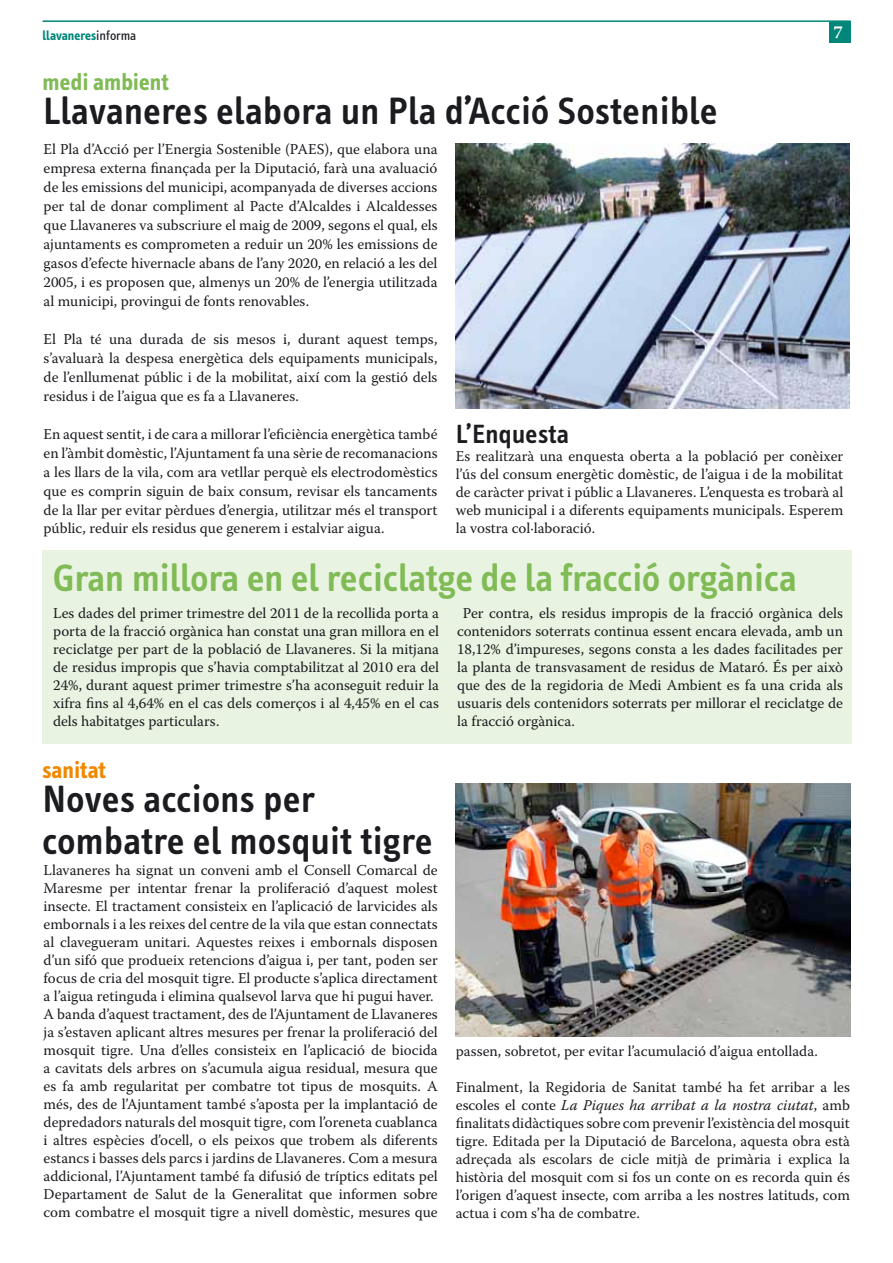
<style>
.page{position:relative;width:893px;height:1263px;background:#fff}
.page>*{position:absolute;margin:0;border:0;box-sizing:border-box;transform-origin:0 0}
.t1{font:600 39px/42px "Info Text";letter-spacing:.01em;color:#1b1c20}
.t2{font:600 39px "Info Text";color:#80bb56}
.t3{font:600 27px "Info Text";letter-spacing:.01em;color:#1b1c20}
.t4{font:700 24px "Info Text";color:#80bb56}
.t5{font:700 24px "Info Text";color:#f08800}
.t6{font:700 18px "Warnock Pro";color:#fff}
.t7{font:15px/18px "Warnock Pro";color:#1b1c20;text-align:justify}
.t8{font:700 13.5px "Info Text";color:#00877a}
.s1{font-weight:400;color:#1b1c20}
.s2{font-style:italic}
</style>
<div class="page">
<div style="left:43px;top:550px;width:809px;height:193px;background:#e9f3e1"></div>
<hr style="left:43px;top:20px;width:807px;height:2px;background:#00877a">
<div style="left:829px;top:21px;width:21px;height:22px;background:#00877a"></div>
<img style="left:456px;top:143px;width:394px;height:265px">
<img style="left:455px;top:783px;width:395px;height:253px">
<p class="t8" style="left:43px;top:28px;width:95px">llavaneres<span class="s1">informa</span></p>
<p class="t6" style="left:833px;top:22px;width:11px">7</p>
<h3 class="t4" style="left:43px;top:68px;width:128px">medi ambient</h3>
<h1 class="t1" style="left:43px;top:90px;width:676px">Llavaneres elabora un Pla d’Acció Sostenible</h1>
<p class="t7" style="left:44px;top:140px;width:395px;line-height:18.9px">El Pla d’Acció per l’Energia Sostenible (PAES), que elabora una empresa externa finançada per la Diputació, farà una avaluació de les emissions del municipi, acompanyada de diverses accions per tal de donar compliment al Pacte d’Alcaldes i Alcaldesses que Llavaneres va subscriure el maig de 2009, segons el qual, els ajuntaments es comprometen a reduir un 20% les emissions de gasos d’efecte hivernacle abans de l’any 2020, en relació a les del 2005, i es proposen que, almenys un 20% de l’energia utilitzada al municipi, provingui de fonts renovables.</p>
<p class="t7" style="left:44px;top:329px;width:395px;line-height:18.9px">El Pla té una durada de sis mesos i, durant aquest temps, s’avaluarà la despesa energètica dels equipaments municipals, de l’enllumenat públic i de la mobilitat, així com la gestió dels residus i de l’aigua que es fa a Llavaneres.</p>
<p class="t7" style="left:44px;top:424px;width:395px;line-height:18.9px">En aquest sentit, i de cara a millorar l’eficiència energètica també en l’àmbit domèstic, l’Ajuntament fa una sèrie de recomanacions a les llars de la vila, com ara vetllar perquè els electrodomèstics que es comprin siguin de baix consum, revisar els tancaments de la llar per evitar pèrdues d’energia, utilitzar més el transport públic, reduir els residus que generem i estalviar aigua.</p>
<h2 class="t3" style="left:456px;top:419px;width:115px">L’Enquesta</h2>
<p class="t7" style="left:456px;top:447px;width:389px">Es realitzarà una enquesta oberta a la població per conèixer l’ús del consum energètic domèstic, de l’aigua i de la mobilitat de caràcter privat i públic a Llavaneres. L’enquesta es trobarà al web municipal i a diferents equipaments municipals. Esperem la vostra col·laboració.</p>
<h1 class="t2" style="left:53px;top:556px;width:745px">Gran millora en el reciclatge de la fracció orgànica</h1>
<p class="t7" style="left:53px;top:604px;width:387px">Les dades del primer trimestre del 2011 de la recollida porta a porta de la fracció orgànica han constat una gran millora en el reciclatge per part de la població de Llavaneres. Si la mitjana de residus impropis que s’havia comptabilitzat al 2010 era del 24%, durant aquest primer trimestre s’ha aconseguit reduir la xifra fins al 4,64% en el cas dels comerços i al 4,45% en el cas dels habitatges particulars.</p>
<p class="t7" style="left:457px;top:604px;width:387px;text-indent:6px">Per contra, els residus impropis de la fracció orgànica dels contenidors soterrats continua essent encara elevada, amb un 18,12% d’impureses, segons consta a les dades facilitades per la planta de transvasament de residus de Mataró. És per això que des de la regidoria de Medi Ambient es fa una crida als usuaris dels contenidors soterrats per millorar el reciclatge de la fracció orgànica.</p>
<h3 class="t5" style="left:43px;top:756px;width:65px">sanitat</h3>
<h1 class="t1" style="left:43px;top:778px;width:391px">Noves accions per combatre el mosquit tigre</h1>
<p class="t7" style="left:44px;top:861px;width:396px;text-align:left">Llavaneres ha signat un conveni amb el Consell Comarcal de Maresme per intentar frenar la proliferació d’aquest molest insecte. El tractament consisteix en l’aplicació de larvicides als embornals i a les reixes del centre de la vila que estan connectats al clavegueram unitari. Aquestes reixes i embornals disposen d’un sifó que produeix retencions d’aigua i, per tant, poden ser focus de cria del mosquit tigre. El producte s’aplica directament a l’aigua retinguda i elimina qualsevol larva que hi pugui haver.<br>A banda d’aquest tractament, des de l’Ajuntament de Llavaneres ja s’estaven aplicant altres mesures per frenar la proliferació del mosquit tigre. Una d’elles consisteix en l’aplicació de biocida a cavitats dels arbres on s’acumula aigua residual, mesura que es fa amb regularitat per combatre tot tipus de mosquits. A més, des de l’Ajuntament també s’aposta per la implantació de depredadors naturals del mosquit tigre, com l’oreneta cuablanca i altres espècies d’ocell, o els peixos que trobem als diferents estancs i basses dels parcs i jardins de Llavaneres. Com a mesura addicional, l’Ajuntament també fa difusió de tríptics editats pel Departament de Salut de la Generalitat que informen sobre com combatre el mosquit tigre a nivell domèstic, mesures que</p>
<p class="t7" style="left:456px;top:1042px;width:364px">passen, sobretot, per evitar l’acumulació d’aigua entollada.</p>
<p class="t7" style="left:456px;top:1078px;width:396px">Finalment, la Regidoria de Sanitat també ha fet arribar a les escoles el conte <span class="s2">La Piques ha arribat a la nostra ciutat</span>, amb finalitats didàctiques sobre com prevenir l’existència del mosquit tigre. Editada per la Diputació de Barcelona, aquesta obra està adreçada als escolars de cicle mitjà de primària i explica la història del mosquit com si fos un conte on es recorda quin és l’origen d’aquest insecte, com arriba a les nostres latituds, com actua i com s’ha de combatre.</p>
</div>
